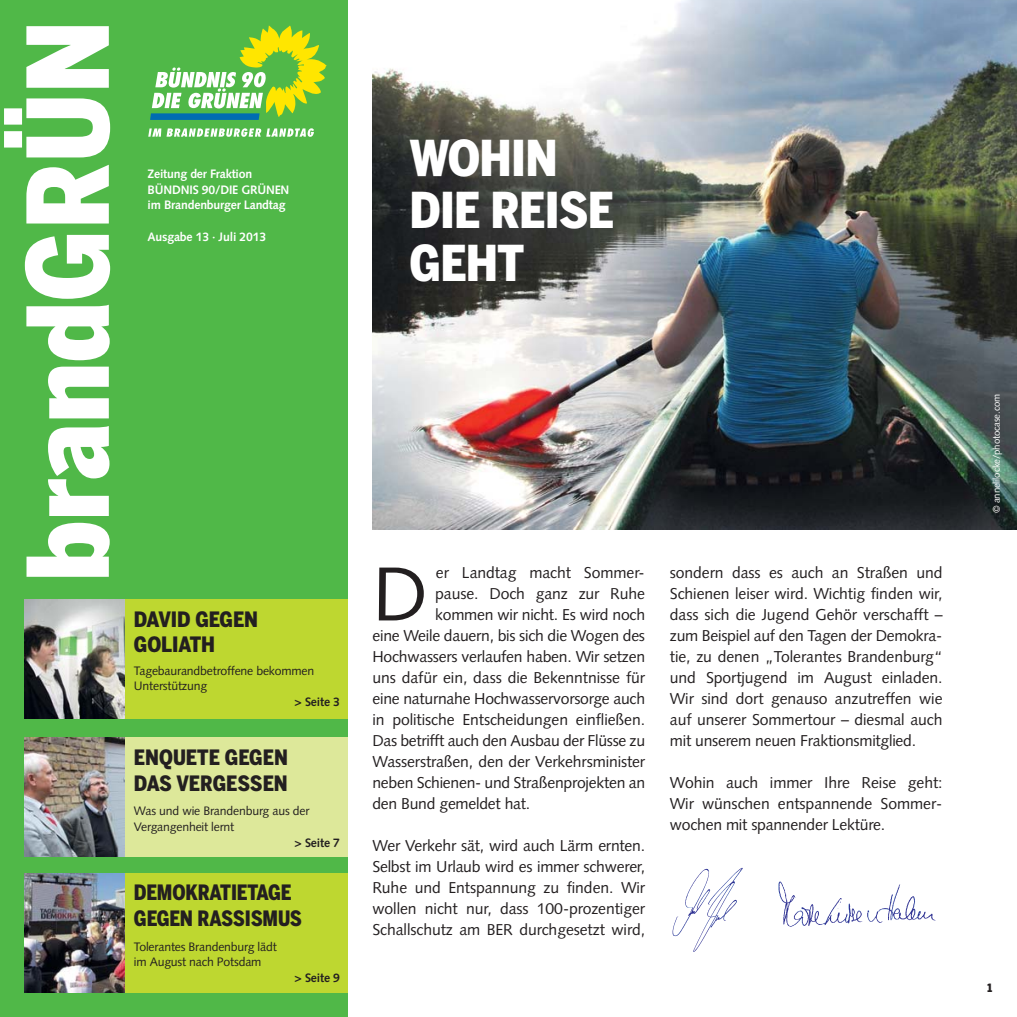
<style>
.page{position:relative;width:1017px;height:1017px;background:#fff}
.page>*{position:absolute;margin:0;border:0;box-sizing:border-box;transform-origin:0 0}
.t1{font:900 111.3px "Benton Sans Cond";color:#fff}
.t2{font:76.48px "Syntax";color:#231f20}
.t3{font:900 49px/52.5px "Benton Sans Cond";letter-spacing:-.015em;color:#fff}
.t4{font:900 21px/25.2px "Benton Sans Cond";letter-spacing:-.01em;color:#231f20}
.t5{font:900 21px/25.2px "Benton Sans Cond";letter-spacing:-.01em;color:#231f20;scale:.95 1}
.t6{font:15.75px/21px "Syntax";letter-spacing:-.015em;color:#231f20;text-align:justify}
.t7{font:12.25px/15.8px "Syntax";letter-spacing:-.015em;color:#231f20}
.t8{font:700 12.25px/15.8px "Syntax";letter-spacing:-.015em;color:#fff}
.t9{font:700 12.25px "Syntax";letter-spacing:-.015em;color:#231f20}
.t10{font:900 11.38px "Benton Sans Cond";color:#231f20}
.t11{font:9.62px "Syntax";letter-spacing:-.015em;color:#fff}
</style>
<div class="page">
<div style="left:0;top:0;width:347px;height:1017px;background:#50b848"></div>
<svg style="left:150px;top:26px;width:177px;height:94px"></svg>
<svg style="left:148px;top:128px;width:166px;height:9px"></svg>
<img style="left:672px;top:867px;width:71px;height:85px">
<img style="left:778px;top:881px;width:158px;height:46px">
<img style="left:372px;top:0;width:645px;height:530px">
<div style="left:25px;top:873px;width:322px;height:119px;background:#bed730"></div>
<img style="left:25px;top:873px;width:99px;height:119px">
<div style="left:25px;top:737px;width:322px;height:119px;background:#dde89a"></div>
<img style="left:25px;top:737px;width:99px;height:119px">
<div style="left:25px;top:599px;width:322px;height:119px;background:#bed730"></div>
<img style="left:25px;top:599px;width:99px;height:119px">
<h1 class="t1" style="left:27px;top:582px;width:563px;rotate:-90deg">brandGRÜN</h1>
<p class="t8" style="left:148px;top:167px;width:143px">Zeitung der Fraktion<br>BÜNDNIS 90/DIE GRÜNEN im Brandenburger Landtag</p>
<p class="t8" style="left:148px;top:230px;width:120px">Ausgabe 13 · Juli 2013</p>
<h3 class="t4" style="left:134px;top:609px;width:126px">DAVID GEGEN<br>GOLIATH</h3>
<p class="t7" style="left:134px;top:664px;width:182px">Tagebaurandbetroffene bekommen<br>Unterstützung</p>
<p class="t9" style="left:295px;top:697px;width:47px">&gt; Seite 3</p>
<h3 class="t4" style="left:134px;top:747px;width:156px">ENQUETE GEGEN<br>DAS VERGESSEN</h3>
<p class="t7" style="left:134px;top:804px;width:177px">Was und wie Brandenburg aus der<br>Vergangenheit lernt</p>
<p class="t9" style="left:295px;top:837px;width:47px">&gt; Seite 7</p>
<h3 class="t5" style="left:134px;top:882px;width:178px">DEMOKRATIETAGE<br>GEGEN RASSISMUS</h3>
<p class="t7" style="left:134px;top:940px;width:144px">Tolerantes Brandenburg lädt im August nach Potsdam</p>
<p class="t9" style="left:295px;top:973px;width:47px">&gt; Seite 9</p>
<h3 class="t3" style="left:409px;top:136px;width:206px">WOHIN<br>DIE REISE<br>GEHT</h3>
<h2 class="t2" style="left:372px;top:563px;width:57px">D</h2>
<p class="t6" style="left:436px;top:564px;width:210px">er Landtag macht Sommer-</p>
<p class="t6" style="left:435px;top:585px;width:211px">pause. Doch ganz zur Ruhe</p>
<p class="t6" style="left:435px;top:606px;width:211px">kommen wir nicht. Es wird noch</p>
<p class="t6" style="left:372px;top:627px;width:274px">eine Weile dauern, bis sich die Wogen des</p>
<p class="t6" style="left:372px;top:648px;width:274px">Hochwassers verlaufen haben. Wir setzen</p>
<p class="t6" style="left:372px;top:669px;width:274px">uns dafür ein, dass die Bekenntnisse für</p>
<p class="t6" style="left:372px;top:690px;width:274px">eine naturnahe Hochwasservorsorge auch</p>
<p class="t6" style="left:372px;top:711px;width:274px">in politische Entscheidungen einfließen.</p>
<p class="t6" style="left:372px;top:732px;width:274px">Das betrifft auch den Ausbau der Flüsse zu</p>
<p class="t6" style="left:372px;top:753px;width:274px">Wasserstraßen, den der Verkehrsminister</p>
<p class="t6" style="left:372px;top:774px;width:274px">neben Schienen- und Straßenprojekten an</p>
<p class="t6" style="left:372px;top:795px;width:159px">den Bund gemeldet hat.</p>
<p class="t6" style="left:372px;top:837px;width:274px">Wer Verkehr sät, wird auch Lärm ernten.<br>Selbst im Urlaub wird es immer schwerer, Ruhe und Entspannung zu finden. Wir wollen nicht nur, dass 100-prozentiger Schallschutz am BER durchgesetzt wird,</p>
<p class="t6" style="left:670px;top:564px;width:274px">sondern dass es auch an Straßen und Schienen leiser wird. Wichtig finden wir, dass sich die Jugend Gehör verschafft – zum Beispiel auf den Tagen der Demokra&shy;tie, zu denen „Tolerantes Brandenburg“ und Sportjugend im August einladen.<br>Wir sind dort genauso anzutreffen wie auf unserer Sommertour – diesmal auch mit unserem neuen Frak tionsmitglied.</p>
<p class="t6" style="left:670px;top:774px;width:274px">Wohin auch immer Ihre Reise geht:<br>Wir wünschen entspannende Sommer - wochen mit spannender Lektüre.</p>
<p class="t11" style="left:993px;top:513px;width:121px;rotate:-90deg">© annelilocke/photocase.com</p>
<p class="t10" style="left:987px;top:983px;width:6px">1</p>
</div>
